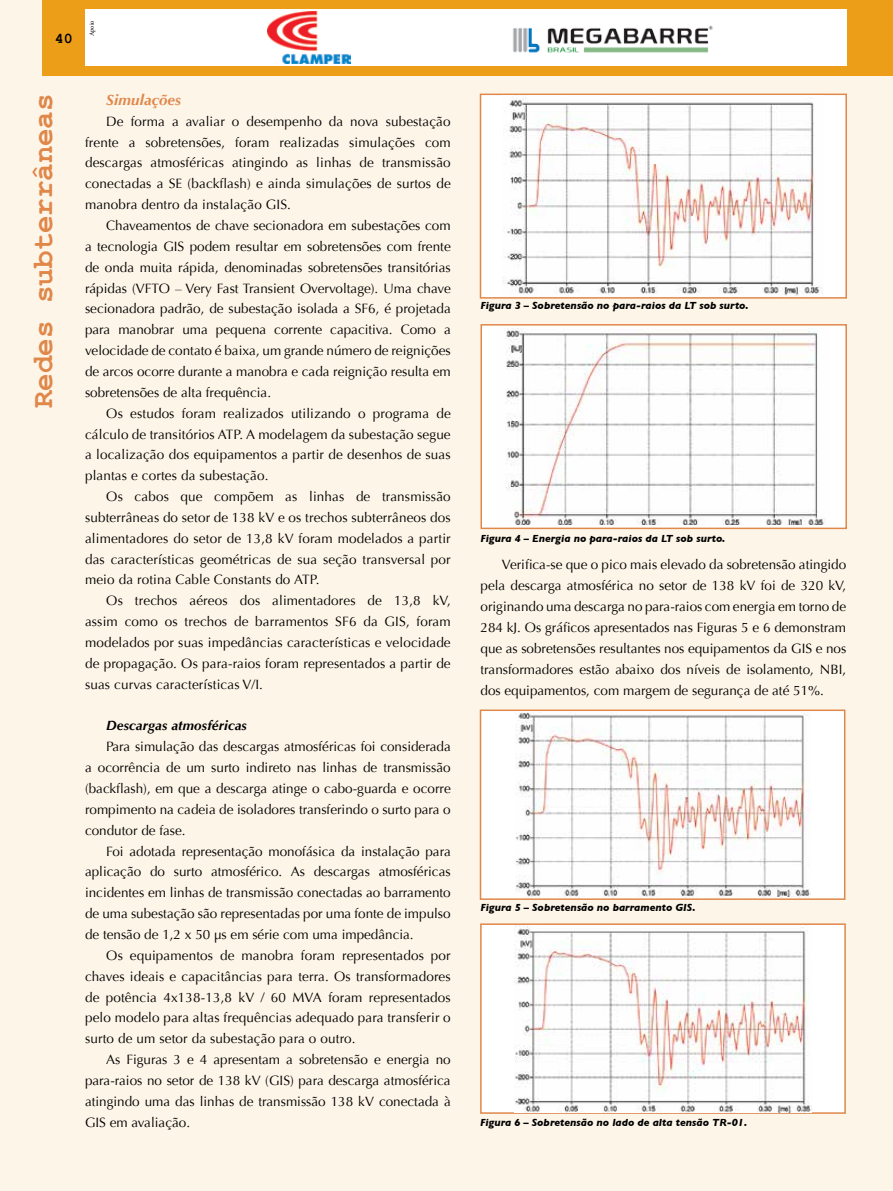
<style>
.page{position:relative;width:893px;height:1191px;background:#fdf5e8}
.page>*{position:absolute;margin:0;border:0;box-sizing:border-box;transform-origin:0 0}
.t1{font:700 30px "Courier New";color:#e0874a}
.t2{font:italic 700 15px "Optima";letter-spacing:.01em;color:#e0874a}
.t3{font:700 15px "Courier New";color:#000}
.t4{font:13.5px/20.9px "Optima";color:#000;text-align:justify}
.t5{font:italic 700 13.5px "Optima";letter-spacing:.01em;color:#000}
.t6{font:italic 700 10.5px "Gill Sans";color:#000}
.t7{font:6.3px "Minion Pro";letter-spacing:-.005em;color:#000}
</style>
<div class="page">
<div style="left:43px;top:0;width:850px;height:76px;background:#ed9e19"></div>
<div style="left:85px;top:9px;width:761px;height:57px;background:#fff"></div>
<img style="left:513px;top:25px;width:200px;height:28px">
<img style="left:268px;top:11px;width:82px;height:52px">
<div style="left:480px;top:94px;width:367px;height:205px;background:#fff;border:2px solid #e0874a"></div>
<img style="left:503px;top:96px;width:321px;height:201px">
<div style="left:480px;top:324px;width:367px;height:205px;background:#fff;border:2px solid #e0874a"></div>
<img style="left:505px;top:329px;width:319px;height:195px">
<div style="left:480px;top:709px;width:365px;height:191px;background:#fff;border:2px solid #e0874a"></div>
<img style="left:515px;top:712px;width:295px;height:185px">
<div style="left:480px;top:923px;width:366px;height:190px;background:#fff;border:2px solid #e0874a"></div>
<img style="left:515px;top:925px;width:296px;height:187px">
<p class="t3" style="left:55px;top:29px;width:19px">40</p>
<p class="t7" style="left:88px;top:36px;width:17px;rotate:-90deg">Apoio</p>
<h1 class="t1" style="left:24px;top:408px;width:316px;rotate:-90deg">Redes subterrâneas</h1>
<p class="t2" style="left:106px;top:91px;width:76px">Simulações</p>
<p class="t4" style="left:85px;top:111px;width:367px;text-indent:21px">De forma a avaliar o desempenho da nova subestação frente a sobretensões, foram realizadas simulações com descargas atmosféricas atingindo as linhas de transmissão conectadas a SE (backflash) e ainda simulações de surtos de manobra dentro da instalação GIS.</p>
<p class="t4" style="left:85px;top:215px;width:367px;text-indent:21px">Chaveamentos de chave secionadora em subestações com a tecnologia GIS podem resultar em sobretensões com frente de onda muita rápida, denominadas sobretensões transitórias rápidas (VFTO – Very Fast Transient Overvoltage). Uma chave secionadora padrão, de subestação isolada a SF6, é projetada para manobrar uma pequena corrente capacitiva. Como a velocidade de contato é baixa, um grande número de reignições de arcos ocorre durante a manobra e cada reignição resulta em sobretensões de alta frequência.</p>
<p class="t4" style="left:85px;top:403px;width:367px;text-indent:21px">Os estudos foram realizados utilizando o programa de cálculo de transitórios ATP. A modelagem da subestação segue a localização dos equipamentos a partir de desenhos de suas plantas e cortes da subestação.</p>
<p class="t4" style="left:85px;top:486px;width:367px;text-indent:21px">Os cabos que compõem as linhas de transmissão subterrâneas do setor de 138 kV e os trechos subterrâneos dos alimentadores do setor de 13,8 kV foram modelados a partir das características geométricas de sua seção transversal por meio da rotina Cable Constants do ATP.</p>
<p class="t4" style="left:85px;top:590px;width:367px;text-indent:21px">Os trechos aéreos dos alimentadores de 13,8 kV, assim como os trechos de barramentos SF6 da GIS, foram modelados por suas impedâncias características e velocidade de propagação. Os para-raios foram representados a partir de suas curvas características V/I.</p>
<p class="t5" style="left:106px;top:718px;width:142px">Descargas atmosféricas</p>
<p class="t4" style="left:85px;top:736px;width:367px;text-indent:21px">Para simulação das descargas atmosféricas foi considerada a ocorrência de um surto indireto nas linhas de transmissão (backflash), em que a descarga atinge o cabo-guarda e ocorre rompimento na cadeia de isoladores transferindo o surto para o condutor de fase.</p>
<p class="t4" style="left:85px;top:840px;width:367px;text-indent:21px">Foi adotada representação monofásica da instalação para aplicação do surto atmosférico. As descargas atmosféricas incidentes em linhas de transmissão conectadas ao barramento de uma subestação são representadas por uma fonte de impulso de tensão de 1,2 x 50 μs em série com uma impedância.</p>
<p class="t4" style="left:85px;top:945px;width:367px;text-indent:21px">Os equipamentos de manobra foram representados por chaves ideais e capacitâncias para terra. Os transformadores de potência 4x138-13,8 kV / 60 MVA foram representados pelo modelo para altas frequências adequado para transferir o surto de um setor da subestação para o outro.</p>
<p class="t4" style="left:85px;top:1049px;width:367px;text-indent:21px">As Figuras 3 e 4 apresentam a sobretensão e energia no para-raios no setor de 138 kV (GIS) para descarga atmosférica atingindo uma das linhas de transmissão 138 kV conectada à GIS em avaliação.</p>
<p class="t6" style="left:480px;top:300px;width:270px">Figura 3 – Sobretensão no para-raios da LT sob surto.</p>
<p class="t6" style="left:480px;top:532px;width:246px">Figura 4 – Energia no para-raios da LT sob surto.</p>
<p class="t4" style="left:480px;top:554px;width:367px;text-indent:21px">Verifica-se que o pico mais elevado da sobretensão atingido pela descarga atmosférica no setor de 138 kV foi de 320 kV, originando uma descarga no para-raios com energia em torno de 284 kJ. Os gráficos apresentados nas Figuras 5 e 6 demonstram que as sobretensões resultantes nos equipamentos da GIS e nos transformadores estão abaixo dos níveis de isolamento, NBI, dos equipamentos, com margem de segurança de até 51%.</p>
<p class="t6" style="left:480px;top:901px;width:217px">Figura 5 – Sobretensão no barramento GIS.</p>
<p class="t6" style="left:480px;top:1116px;width:269px">Figura 6 – Sobretensão no lado de alta tensão TR-01.</p>
</div>
